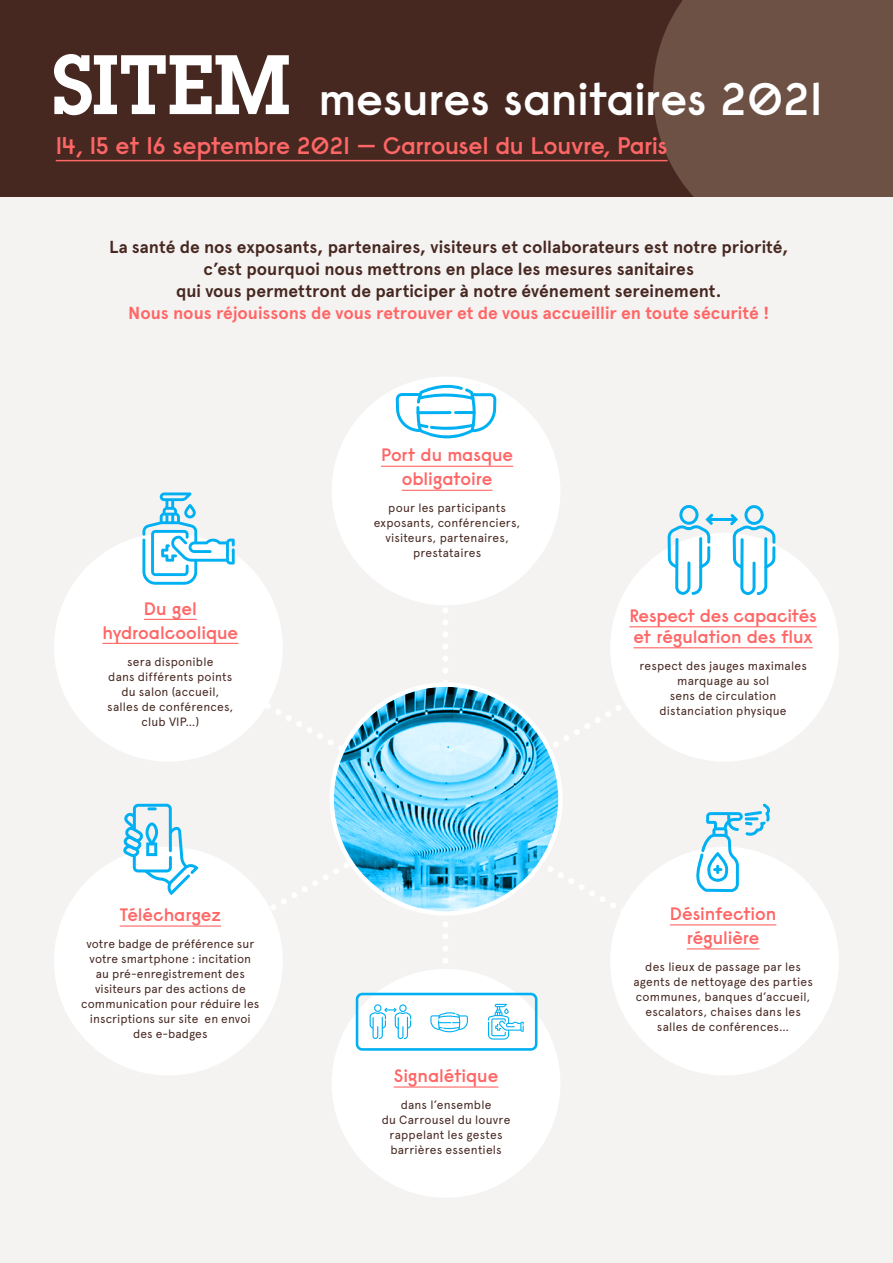
<style>
.page{position:relative;width:893px;height:1263px;background:#fff}
.page>*{position:absolute;margin:0;border:0;box-sizing:border-box;transform-origin:0 0}
.t1{font:600 45.6px "Raisonne";letter-spacing:-.005em;color:#fff}
.t2{font:600 24px "Raisonne";letter-spacing:-.015em;color:#f66}
.t3{font:600 18px/24px "Raisonne";letter-spacing:-.005em;color:#f66;text-align:center}
.t4{font:700 17.4px/22.2px "Apercu";color:#472821;text-align:center}
.t5{font:700 17.4px "Apercu";color:#f66}
.t6{font:12px/15px "Apercu";letter-spacing:.015em;color:#472821;text-align:center}
</style>
<div class="page">
<div style="left:0;top:196px;width:893px;height:1067px;background:#f5f3f2"></div>
<div style="left:610px;top:847px;width:229px;height:228px;background:#fff;border-radius:50%"></div>
<div style="left:610px;top:533px;width:229px;height:229px;background:#fff;border-radius:50%"></div>
<div style="left:332px;top:377px;width:228px;height:228px;background:#fff;border-radius:50%"></div>
<div style="left:332px;top:969px;width:228px;height:229px;background:#fff;border-radius:50%"></div>
<div style="left:54px;top:847px;width:229px;height:228px;background:#fff;border-radius:50%"></div>
<div style="left:54px;top:533px;width:229px;height:229px;background:#fff;border-radius:50%"></div>
<svg style="left:162px;top:642px;width:569px;height:330px"></svg>
<svg style="left:332px;top:685px;width:228px;height:228px;background:#60c3e8"></svg>
<div style="left:0;top:0;width:893px;height:196px;background:#472821"></div>
<div style="left:653px;top:0;width:240px;height:196px;background:#6e5145"></div>
<svg style="left:54px;top:54px;width:235px;height:61px"></svg>
<hr style="left:56px;top:160px;width:612px;height:1px;background:#f66">
<hr style="left:144px;top:619px;width:53px;height:1px;background:#f66">
<hr style="left:102px;top:643px;width:136px;height:1px;background:#f66">
<hr style="left:394px;top:1086px;width:104px;height:1px;background:#f66">
<hr style="left:120px;top:925px;width:101px;height:2px;background:#f66">
<hr style="left:629px;top:626px;width:188px;height:1px;background:#f66">
<hr style="left:633px;top:647px;width:180px;height:1px;background:#f66">
<hr style="left:670px;top:924px;width:106px;height:1px;background:#f66">
<hr style="left:687px;top:948px;width:72px;height:1px;background:#f66">
<hr style="left:381px;top:466px;width:132px;height:1px;background:#f66">
<hr style="left:402px;top:490px;width:90px;height:1px;background:#f66">
<svg style="left:142px;top:492px;width:93px;height:93px"></svg>
<hr style="left:708px;top:518px;width:28px;height:3px;background:#00b0f2">
<svg style="left:668px;top:505px;width:45px;height:90px"></svg>
<svg style="left:730px;top:505px;width:45px;height:90px"></svg>
<svg style="left:694px;top:803px;width:76px;height:89px"></svg>
<svg style="left:123px;top:804px;width:76px;height:91px"></svg>
<svg style="left:396px;top:384px;width:100px;height:55px"></svg>
<div style="left:356px;top:993px;width:181px;height:58px;border:3px solid #00b0f2;border-radius:5px"></div>
<svg style="left:488px;top:1004px;width:36px;height:35px"></svg>
<svg style="left:369px;top:1004px;width:42px;height:35px"></svg>
<svg style="left:430px;top:603px;width:38px;height:430px"></svg>
<h1 class="t1" style="left:318px;top:70px;width:505px">mesures sanitaires 2021</h1>
<h2 class="t2" style="left:56px;top:130px;width:613px">14, 15 et 16 septembre 2021 — Carrousel du Louvre, Paris</h2>
<h3 class="t4" style="left:109px;top:235px;width:681px">La santé de nos exposants, partenaires, visiteurs et collaborateurs est notre priorité, c’est pourquoi nous mettrons en place les mesures sanitaires<br>qui vous permettront de participer à notre événement sereinement.</h3>
<h3 class="t5" style="left:128px;top:302px;width:643px">Nous nous réjouissons de vous retrouver et de vous accueillir en toute sécurité !</h3>
<h3 class="t3" style="left:102px;top:596px;width:137px">Du gel hydroalcoolique</h3>
<p class="t6" style="left:107px;top:654px;width:128px">sera disponible<br>dans différents points du salon (accueil, salles de conférences, club VIP…)</p>
<h3 class="t3" style="left:120px;top:903px;width:103px">Téléchargez</h3>
<p class="t6" style="left:81px;top:936px;width:180px">votre badge de préférence sur votre smartphone : incitation<br>au pré-enregistrement des visiteurs par des actions de communication pour réduire les inscriptions sur site en envoi des e-badges</p>
<h3 class="t3" style="left:381px;top:443px;width:134px">Port du masque obligatoire</h3>
<p class="t6" style="left:374px;top:501px;width:148px">pour les participants exposants, conférenciers, visiteurs, partenaires, prestataires</p>
<h3 class="t3" style="left:394px;top:1063px;width:106px">Signalétique</h3>
<p class="t6" style="left:382px;top:1097px;width:130px">dans l’ensemble<br>du Carrousel du louvre rappelant les gestes barrières essentiels</p>
<h3 class="t3" style="left:629px;top:605px;width:189px;line-height:21px;text-align:left">Respect des capacités et régulation des flux</h3>
<p class="t6" style="left:639px;top:658px;width:169px">respect des jauges maximales marquage au sol<br>sens de circulation distanciation physique</p>
<h3 class="t3" style="left:670px;top:901px;width:108px">Désinfection régulière</h3>
<p class="t6" style="left:633px;top:959px;width:181px">des lieux de passage par les agents de nettoyage des parties communes, banques d’accueil, escalators, chaises dans les salles de conférences…</p>
</div>
